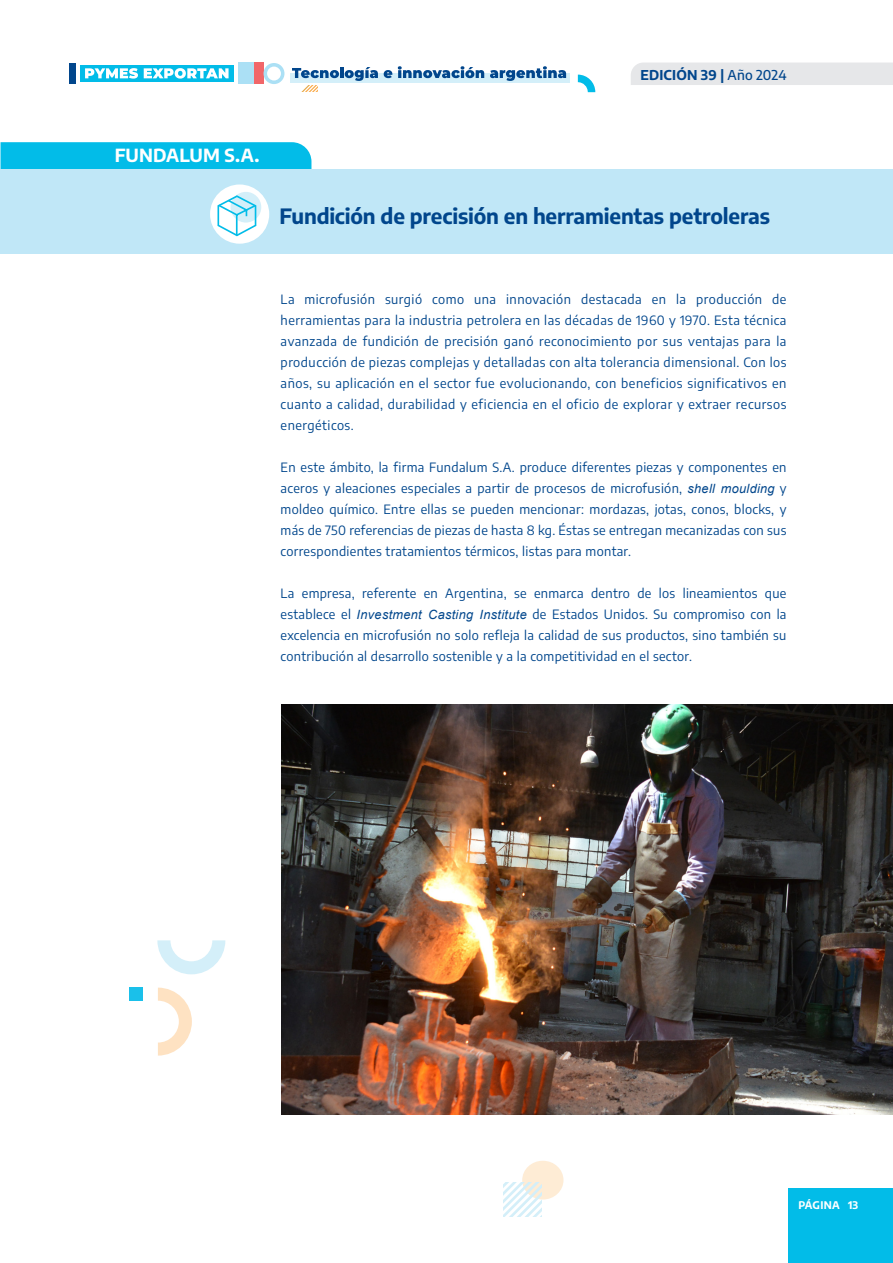
<style>
.page{position:relative;width:893px;height:1263px;background:#fff}
.page>*{position:absolute;margin:0;border:0;box-sizing:border-box;transform-origin:0 0}
.t1{font:700 21px "Encode Sans";letter-spacing:-.01em;color:#01468c}
.t2{font:700 18px "Encode Sans";letter-spacing:.005em;color:#fff}
.t3{font:700 13.5px "Encode Sans";letter-spacing:.015em;color:#01468c}
.PÁRRAFO_PPAL{font:12.75px/21px "Encode Sans";letter-spacing:.025em;color:#01468c;text-align:justify}
.t4{font:700 10.5px "Encode Sans";letter-spacing:.015em;color:#fff}
.s1{font-weight:500}
.s2{font-family:"Arial";font-style:italic}
</style>
<div class="page">
<div style="left:788px;top:1189px;width:105px;height:74px;background:#02bce8"></div>
<div style="left:631px;top:63px;width:262px;height:22px;background:#e6e7e9"></div>
<div style="left:253px;top:63px;width:10px;height:21px;background:#f16669"></div>
<div style="left:238px;top:63px;width:15px;height:21px;background:#abe0f5"></div>
<svg style="left:264px;top:63px;width:20px;height:21px"></svg>
<div style="left:80px;top:65px;width:154px;height:17px;background:#02bce8"></div>
<svg style="left:85px;top:68px;width:53px;height:11px"></svg>
<svg style="left:144px;top:68px;width:85px;height:11px"></svg>
<div style="left:69px;top:63px;width:6px;height:21px;background:#01468c"></div>
<div style="left:290px;top:73px;width:280px;height:10px;background:#d4eff9"></div>
<svg style="left:292px;top:67px;width:86px;height:25px"></svg>
<svg style="left:384px;top:70px;width:8px;height:8px"></svg>
<svg style="left:398px;top:66px;width:86px;height:12px"></svg>
<svg style="left:490px;top:66px;width:76px;height:15px"></svg>
<svg style="left:578px;top:75px;width:17px;height:17px"></svg>
<div style="left:1px;top:142px;width:310px;height:27px;background:#02bce8"></div>
<div style="left:0;top:169px;width:893px;height:84px;background:#c0e7f7"></div>
<div style="left:210px;top:184px;width:59px;height:60px;background:#fff;border-radius:50%"></div>
<div style="left:231px;top:192px;width:30px;height:31px;background:#d4eff9;border-radius:50%"></div>
<svg style="left:216px;top:195px;width:42px;height:42px"></svg>
<svg style="left:158px;top:988px;width:34px;height:67px"></svg>
<svg style="left:157px;top:940px;width:68px;height:34px"></svg>
<div style="left:129px;top:987px;width:13px;height:14px;background:#1ac0ea"></div>
<img style="left:281px;top:705px;width:612px;height:409px">
<div style="left:522px;top:1161px;width:41px;height:38px;background:#feecd5;border-radius:50%"></div>
<svg style="left:504px;top:1182px;width:37px;height:35px"></svg>
<p class="t3" style="left:640px;top:66px;width:148px">EDICIÓN 39 | <span class="s1">Año 2024</span></p>
<p class="t2" style="left:115px;top:143px;width:146px">FUNDALUM S.A.</p>
<p class="t1" style="left:280px;top:201px;width:492px">Fundición de precisión en herramientas petroleras</p>
<p class="PÁRRAFO_PPAL" style="left:281px;top:288px;width:507px">La microfusión surgió como una innovación destacada en la producción de herramientas para la industria petrolera en las décadas de 1960 y 1970. Esta técnica avanzada de fundición de precisión ganó reconocimiento por sus ventajas para la producción de piezas complejas y detalladas con alta tolerancia dimensional. Con los años, su aplicación en el sector fue evolucionando, con beneficios significativos en cuanto a calidad, durabilidad y eficiencia en el oficio de explorar y extraer recursos energéticos.</p>
<p class="PÁRRAFO_PPAL" style="left:281px;top:456px;width:507px">En este ámbito, la firma Fundalum S.A. produce diferentes piezas y componentes en aceros y aleaciones especiales a partir de procesos de microfusión, <span class="s2">shell moulding</span> y moldeo químico. Entre ellas se pueden mencionar: mordazas, jotas, conos, blocks, y más de 750 referencias de piezas de hasta 8 kg. Éstas se entregan mecanizadas con sus correspondientes tratamientos térmicos, listas para montar.</p>
<p class="PÁRRAFO_PPAL" style="left:281px;top:582px;width:507px">La empresa, referente en Argentina, se enmarca dentro de los lineamientos que establece el <span class="s2">Investment Casting Institute</span> de Estados Unidos. Su compromiso con la excelencia en microfusión no solo refleja la calidad de sus productos, sino también su contribución al desarrollo sostenible y a la competitividad en el sector.</p>
<p class="t4" style="left:798px;top:1197px;width:61px">PÁGINA 13</p>
</div>
